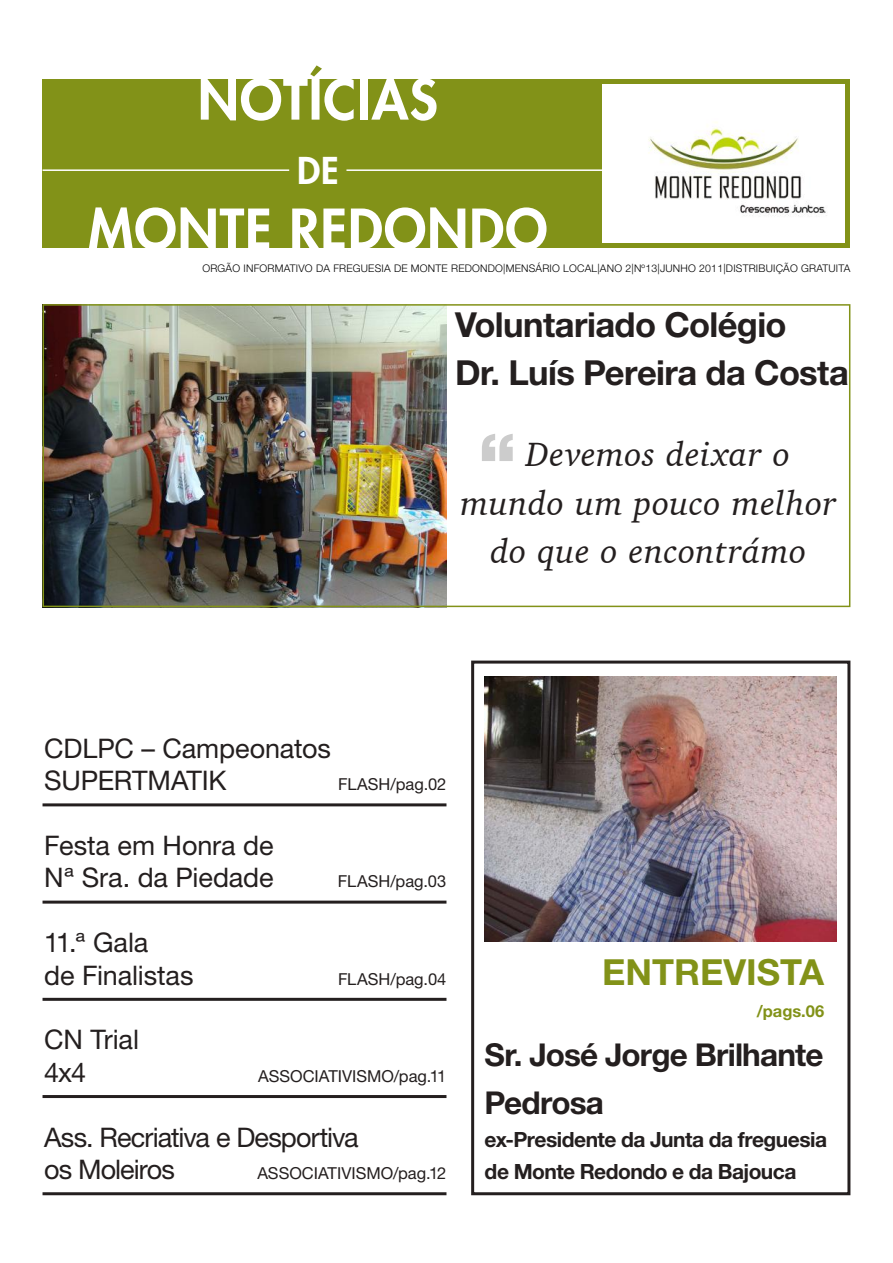
<style>
.page{position:relative;width:893px;height:1263px;background:#fff}
.page>*{position:absolute;margin:0;border:0;box-sizing:border-box;transform-origin:0 0}
.t1{font:900 72px "Helvetica Neue LT Std";color:#ccc}
.t2{font:800 54px "Futura Std";letter-spacing:.02em;color:#fff}
.t3{font:800 52.5px "Futura Std";color:#829218}
.t4{font:700 36px "Helvetica Neue LT Std";color:#829218}
.t5{font:800 36px "Futura Std";color:#fff}
.t6{font:italic 34.5px/48.6px "Charter IT Cby BT";letter-spacing:.015em;color:#241f1f;text-align:center}
.t7{font:700 34.5px/48.6px "Helvetica Neue LT Std";letter-spacing:-.015em;color:#241f1f}
.t8{font:700 31.5px/48.6px "Helvetica Neue LT Std";letter-spacing:-.025em;color:#241f1f}
.t9{font:27px/32.4px "Helvetica Neue LT Std";letter-spacing:-.005em;color:#241f1f}
.t10{font:27px/32.4px "Helvetica Neue LT Std";letter-spacing:-.035em;color:#241f1f}
.t11{font:700 21px/32.4px "Helvetica Neue LT Std";letter-spacing:-.025em;color:#241f1f}
.t12{font:16.5px "Helvetica Neue LT Std";color:#241f1f}
.t13{font:700 16.5px "Helvetica Neue LT Std";color:#829218}
.t14{font:300 10.5px "Helvetica Neue LT Std";letter-spacing:.02em;color:#000}
</style>
<div class="page">
<div style="left:43px;top:80px;width:807px;height:168px;background:#829218"></div>
<img style="left:46px;top:307px;width:400px;height:297px">
<hr style="left:43px;top:169px;width:246px;height:2px;background:#fff">
<hr style="left:346px;top:169px;width:257px;height:2px;background:#fff">
<img style="left:602px;top:84px;width:243px;height:159px">
<img style="left:485px;top:677px;width:352px;height:264px">
<div style="left:471px;top:661px;width:379px;height:534px;border:3px solid #241f1f"></div>
<div style="left:43px;top:304px;width:807px;height:303px;border:2px solid #829218"></div>
<hr style="left:43px;top:998px;width:403px;height:3px;background:#241f1f">
<hr style="left:43px;top:803px;width:403px;height:3px;background:#241f1f">
<hr style="left:43px;top:901px;width:403px;height:3px;background:#241f1f">
<hr style="left:43px;top:1095px;width:403px;height:3px;background:#241f1f">
<hr style="left:43px;top:1192px;width:403px;height:3px;background:#241f1f">
<h3 class="t3" style="left:306px;top:53px;width:21px">´</h3>
<h2 class="t2" style="left:198px;top:66px;width:241px">NOTÍCIAS</h2>
<h3 class="t5" style="left:297px;top:148px;width:43px">DE</h3>
<h2 class="t2" style="left:88px;top:195px;width:461px">MONTE REDONDO</h2>
<p class="t14" style="left:202px;top:262px;width:649px">ORGÃO INFORMATIVO DA FREGUESIA DE MONTE REDONDO|MENSÁRIO LOCAL|ANO 2|Nº13|JUNHO 2011|DISTRIBUIÇÃO GRATUITA</p>
<h3 class="t7" style="left:455px;top:299px;width:395px">Voluntariado Colégio<br>Dr. Luís Pereira da Costa</h3>
<h1 class="t1" style="left:479px;top:416px;width:39px">“</h1>
<h3 class="t6" style="left:460px;top:429px;width:377px">Devemos deixar o mundo um pouco melhor do que o encontrámo</h3>
<h3 class="t9" style="left:44px;top:732px;width:288px">CDLPC – Campeonatos<br>SUPERTMATIK</h3>
<h3 class="t12" style="left:338px;top:774px;width:110px">FLASH/pag.02</h3>
<h3 class="t9" style="left:44px;top:829px;width:231px">Festa em Honra de<br>Nª Sra. da Piedade</h3>
<h3 class="t9" style="left:44px;top:926px;width:151px">11.ª Gala<br>de Finalistas</h3>
<h3 class="t12" style="left:338px;top:872px;width:110px">FLASH/pag.03</h3>
<h3 class="t12" style="left:338px;top:969px;width:110px">FLASH/pag.04</h3>
<h3 class="t9" style="left:44px;top:1023px;width:96px">CN Trial<br>4x4</h3>
<h3 class="t12" style="left:258px;top:1066px;width:190px">ASSOCIATIVISMO/pag.11</h3>
<h3 class="t10" style="left:44px;top:1120px;width:316px">Ass. Recriativa e Desportiva os Moleiros</h3>
<h3 class="t12" style="left:257px;top:1163px;width:191px">ASSOCIATIVISMO/pag.12</h3>
<h3 class="t4" style="left:602px;top:949px;width:223px">ENTREVISTA</h3>
<h3 class="t13" style="left:757px;top:1001px;width:69px">/pags.06</h3>
<h3 class="t8" style="left:485px;top:1029px;width:340px">Sr. José Jorge Brilhante<br>Pedrosa</h3>
<h3 class="t11" style="left:485px;top:1122px;width:344px">ex-Presidente da Junta da freguesia de Monte Redondo e da Bajouca</h3>
</div>
